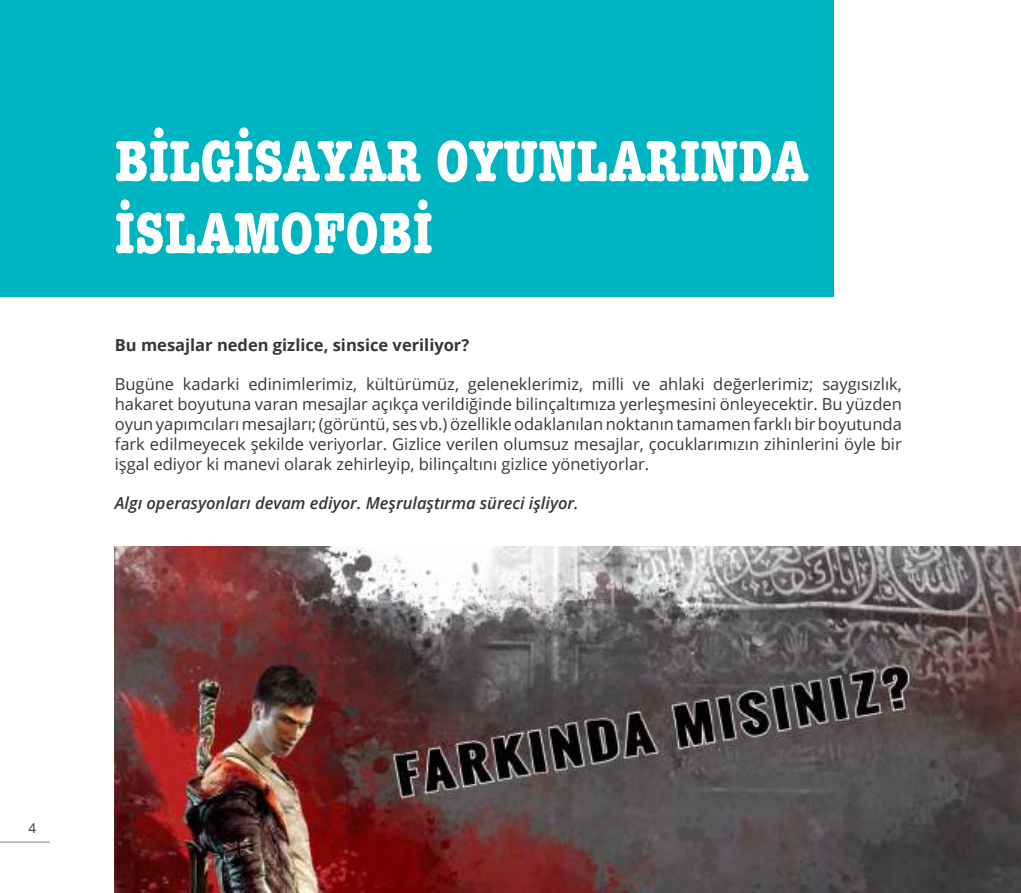
<style>
.page{position:relative;width:1021px;height:893px;background:#fff}
.page>*{position:absolute;margin:0;border:0;box-sizing:border-box;transform-origin:0 0}
.t1{font:700 condensed 60px/72px "American Typewriter";color:#fff}
.t2{font:16.5px/19.8px "Open Sans";color:#393535;text-align:justify}
.t3{font:italic 600 16.5px "Open Sans";color:#393535}
.t4{font:700 16.5px "Open Sans";color:#393535}
.t5{font:13.5px "Open Sans";color:#393535}
</style>
<div class="page">
<hr style="left:0;top:842px;width:50px;height:1px;background:#7d7c7e">
<div style="left:0;top:0;width:833px;height:296px;background:#00b5c2"></div>
<img style="left:115px;top:547px;width:905px;height:346px">
<h1 class="t1" style="left:115px;top:124px;width:694px">BİLGİSAYAR OYUNLARINDA<br>İSLAMOFOBİ</h1>
<p class="t4" style="left:115px;top:333px;width:356px">Bu mesajlar neden gizlice, sinsice veriliyor?</p>
<p class="t2" style="left:115px;top:374px;width:788px">Bugüne kadarki edinimlerimiz, kültürümüz, geleneklerimiz, milli ve ahlaki değerlerimiz; saygısızlık, hakaret boyutuna varan mesajlar açıkça verildiğinde bilinçaltımıza yerleşmesini önleyecektir. Bu yüzden oyun yapımcıları mesajları; (görüntü, ses vb.) özellikle odaklanılan noktanın tamamen farklı bir boyutunda fark edilmeyecek şekilde veriyorlar. Gizlice verilen olumsuz mesajlar, çocuklarımızın zihinlerini öyle bir işgal ediyor ki manevi olarak zehirleyip, bilinçaltını gizlice yönetiyorlar.</p>
<p class="t3" style="left:115px;top:492px;width:465px">Algı operasyonları devam ediyor. Meşrulaştırma süreci işliyor.</p>
<p class="t5" style="left:28px;top:818px;width:9px">4</p>
</div>
